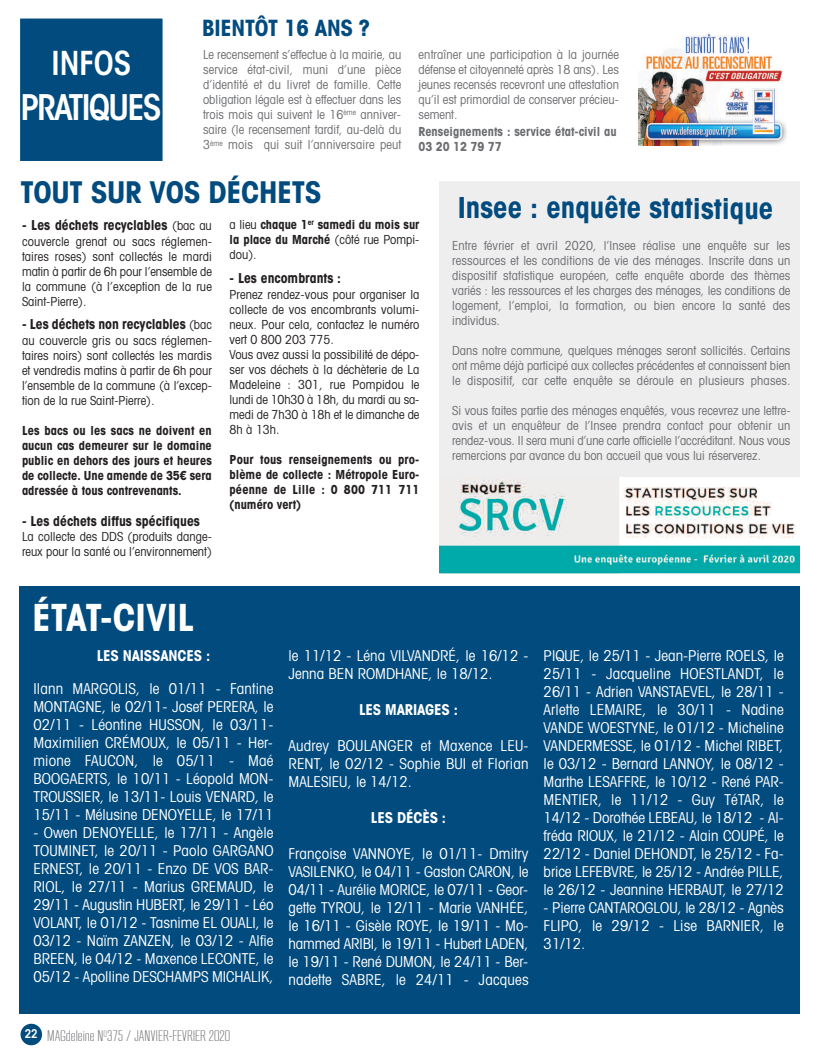
<style>
.page{position:relative;width:815px;height:1063px;background:#fff}
.page>*{position:absolute;margin:0;border:0;box-sizing:border-box;transform-origin:0 0}
.t1{font:700 condensed 37.5px "Avant Garde LT";color:#fff}
.t2{font:600 condensed 35px "ITC Avant Garde Std";letter-spacing:-.05em;color:#fff}
.t3{font:600 condensed 32.62px "ITC Avant Garde Std";color:#fff}
.t4{font:700 condensed 30px "Avant Garde LT";letter-spacing:-.01em;color:#014b7e}
.t5{font:700 condensed 29px "Avant Garde LT";color:#014b7e}
.t6{font:700 condensed 22.5px "Avant Garde LT";letter-spacing:-.01em;color:#014b7e}
.t7{font:300 15.12px "RB No 2";color:#6c6d70}
.t8{font:condensed 15px/18px "Avant Garde LT";color:#fff;text-align:justify}
.t9{font:700 condensed 15px "Avant Garde LT";letter-spacing:-.01em;color:#fff}
.t10{font:700 condensed 13.75px "Avant Garde LT";color:#231f20}
.t11{font:condensed 12.5px/15px "Avant Garde LT";color:#6c6d70;text-align:justify}
.t12{font:condensed 12.5px/15px "Avant Garde LT";color:#231f20;text-align:justify}
.t13{font:700 condensed 12.5px/15px "Avant Garde LT";color:#231f20;text-align:justify}
.t14{font:700 condensed 12.5px/15px "Avant Garde LT";color:#6c6d70}
.t15{font:600 condensed 12px "ITC Avant Garde Std";color:#fff}
.s1{font-weight:400;font-size:12.5px}
.s2{font-weight:400}
</style>
<div class="page">
<div style="left:19px;top:586px;width:781px;height:428px;background:#014b7e"></div>
<div style="left:20px;top:18px;width:143px;height:143px;background:#014b7e"></div>
<div style="left:19px;top:18px;width:144px;height:144px;border:1px solid #fff"></div>
<div style="left:21px;top:1024px;width:21px;height:21px;background:#014b7e;border-radius:50%"></div>
<div style="left:440px;top:182px;width:360px;height:391px;background:#eeeeef"></div>
<img style="left:440px;top:478px;width:359px;height:95px">
<img style="left:639px;top:32px;width:148px;height:114px">
<h3 class="t3" style="left:52px;top:51px;width:81px">INFOS</h3>
<h2 class="t2" style="left:20px;top:94px;width:143px">PRATIQUES</h2>
<h3 class="t6" style="left:202px;top:19px;width:169px">BIENTÔT 16 ANS ?</h3>
<p class="t11" style="left:203px;top:48px;width:200px">Le recensement s’effectue à la mairie, au service état-civil, muni d’une pièce d’identité et du livret de famille. Cette obligation légale est à effectuer dans les trois mois qui suivent le 16<sup>ème</sup> anniver&shy;saire (le recensement tardif, au-delà du 3<sup>ème</sup> mois qui suit l’anniversaire peut</p>
<p class="t11" style="left:419px;top:48px;width:202px">entraîner une participation à la journée défense et citoyenneté après 18 ans). Les jeunes recensés recevront une attestation qu’il est primordial de conserver précieu&shy;sement.</p>
<p class="t14" style="left:418px;top:125px;width:200px">Renseignements : service état-civil au<br>03 20 12 79 77</p>
<h3 class="t4" style="left:21px;top:182px;width:302px">TOUT SUR VOS DÉCHETS</h3>
<p class="t10" style="left:22px;top:220px;width:191px">- Les déchets recyclables <span class="s1">(bac au</span></p>
<p class="t12" style="left:22px;top:235px;width:191px">couvercle grenat ou sacs réglemen&shy;taires roses) sont collectés le mardi matin à partir de 6h pour l’ensemble de la commune (à l’exception de la rue Saint-Pierre).</p>
<p class="t10" style="left:22px;top:319px;width:191px">- Les déchets non recyclables <span class="s1">(bac</span></p>
<p class="t12" style="left:22px;top:334px;width:191px">au couvercle gris ou sacs réglemen&shy;taires noirs) sont collectés les mardis et vendredis matins à partir de 6h pour l’ensemble de la commune (à l’excep&shy;tion de la rue Saint-Pierre).</p>
<p class="t13" style="left:22px;top:424px;width:191px">Les bacs ou les sacs ne doivent en aucun cas demeurer sur le domaine public en dehors des jours et heures de collecte. Une amende de 35€ sera adressée à tous contrevenants.</p>
<p class="t10" style="left:22px;top:516px;width:179px">- Les déchets diffus spécifiques</p>
<p class="t12" style="left:22px;top:530px;width:191px">La collecte des DDS (produits dange&shy;reux pour la santé ou l’environnement)</p>
<h1 class="t1" style="left:32px;top:603px;width:163px">ÉTAT-CIVIL</h1>
<p class="t13" style="left:230px;top:218px;width:191px"><span class="s2">a lieu</span> chaque 1<sup>er</sup> samedi du mois sur la place du Marché <span class="s2">(côté rue Pompi&shy;dou).</span></p>
<p class="t10" style="left:230px;top:273px;width:113px">- Les encombrants :</p>
<p class="t12" style="left:230px;top:288px;width:191px;text-align:left">Prenez rendez-vous pour organiser la collecte de vos encombrants volumi&shy;neux. Pour cela, contactez le numéro vert 0 800 203 775.<br>Vous avez aussi la possibilité de dépo&shy;ser vos déchets à la déchèterie de La<br>Madeleine : 301, rue Pompidou le lundi de 10h30 à 18h, du mardi au sa&shy;medi de 7h30 à 18h et le dimanche de<br>8h à 13h.</p>
<p class="t13" style="left:230px;top:453px;width:191px">Pour tous renseignements ou pro&shy;blème de collecte : Métropole Euro&shy;péenne de Lille : 0 800 711 711 (numéro vert)</p>
<h3 class="t5" style="left:458px;top:197px;width:317px">Insee : enquête statistique</h3>
<p class="t11" style="left:452px;top:239px;width:340px">Entre février et avril 2020, l’Insee réalise une enquête sur les ressources et les conditions de vie des ménages. Inscrite dans un dispositif statistique européen, cette enquête aborde des thèmes variés : les ressources et les charges des ménages, les conditions de logement, l’emploi, la formation, ou bien encore la santé des individus.</p>
<p class="t11" style="left:452px;top:344px;width:340px">Dans notre commune, quelques ménages seront sollicités. Certains ont même déjà participé aux collectes précédentes et connaissent bien le dispositif, car cette enquête se déroule en plusieurs phases.</p>
<p class="t11" style="left:452px;top:404px;width:340px">Si vous faites partie des ménages enquêtés, vous recevrez une lettre&shy;avis et un enquêteur de l’Insee prendra contact pour obtenir un rendez-vous. Il sera muni d’une carte officielle l’accréditant. Nous vous remercions par avance du bon accueil que vous lui réserverez.</p>
<p class="t9" style="left:97px;top:650px;width:115px">LES NAISSANCES :</p>
<p class="t8" style="left:33px;top:681px;width:242px">Ilann MARGOLIS, le 01/11 - Fantine MONTAGNE, le 02/11- Josef PERERA, le 02/11 - Léontine HUSSON, le 03/11- Maximilien CRÉMOUX, le 05/11 - Her&shy;mione FAUCON, le 05/11 - Maé BOOGAERTS, le 10/11 - Léopold MON-TROUSSIER, le 13/11- Louis VENARD, le 15/11 - Mélusine DENOYELLE, le 17/11</p>
<p class="t8" style="left:33px;top:825px;width:242px">- Owen DENOYELLE, le 17/11 - Angèle TOUMINET, le 20/11 - Paolo GARGANO ERNEST, le 20/11 - Enzo DE VOS BAR-RIOL, le 27/11 - Marius GREMAUD, le 29/11 - Augustin HUBERT, le 29/11 - Léo VOLANT, le 01/12 - Tasnime EL OUALI, le 03/12 - Naïm ZANZEN, le 03/12 - Alfie BREEN, le 04/12 - Maxence LECONTE, le 05/12 - Apolline DESCHAMPS MICHALIK,</p>
<p class="t8" style="left:288px;top:648px;width:242px">le 11/12 - Léna VILVANDRÉ, le 16/12 -<br>Jenna BEN ROMDHANE, le 18/12.</p>
<p class="t9" style="left:359px;top:704px;width:100px">LES MARIAGES :</p>
<p class="t8" style="left:288px;top:738px;width:242px">Audrey BOULANGER et Maxence LEU-RENT, le 02/12 - Sophie BUI et Florian MALESIEU, le 14/12.</p>
<p class="t9" style="left:371px;top:812px;width:77px">LES DÉCÈS :</p>
<p class="t8" style="left:288px;top:846px;width:242px">Françoise VANNOYE, le 01/11- Dmitry VASILENKO, le 04/11 - Gaston CARON, le 04/11 - Aurélie MORICE, le 07/11 - Geor&shy;gette TYROU, le 12/11 - Marie VANHÉE, le 16/11 - Gisèle ROYE, le 19/11 - Mo&shy;hammed ARIBI, le 19/11 - Hubert LADEN, le 19/11 - René DUMON, le 24/11 - Ber&shy;nadette SABRE, le 24/11 - Jacques</p>
<p class="t8" style="left:544px;top:648px;width:242px">PIQUE, le 25/11 - Jean-Pierre ROELS, le 25/11 - Jacqueline HOESTLANDT, le 26/11 - Adrien VANSTAEVEL, le 28/11 - Arlette LEMAIRE, le 30/11 - Nadine VANDE WOESTYNE, le 01/12 - Micheline VANDERMESSE, le 01/12 - Michel RIBET, le 03/12 - Bernard LANNOY, le 08/12 - Marthe LESAFFRE, le 10/12 - René PAR-MENTIER, le 11/12 - Guy TéTAR, le 14/12 - Dorothée LEBEAU, le 18/12 - Al&shy;fréda RIOUX, le 21/12 - Alain COUPÉ, le 22/12 - Daniel DEHONDT, le 25/12 - Fa&shy;brice LEFEBVRE, le 25/12 - Andrée PILLE, le 26/12 - Jeannine HERBAUT, le 27/12</p>
<p class="t8" style="left:544px;top:900px;width:242px">- Pierre CANTAROGLOU, le 28/12 - Agnès FLIPO, le 29/12 - Lise BARNIER, le 31/12.</p>
<p class="t15" style="left:25px;top:1029px;width:14px">22</p>
<p class="t7" style="left:47px;top:1031px;width:184px">MAGdeleine N<sup>O</sup>375 / JANVIER-FEVRIER 2020</p>
</div>
